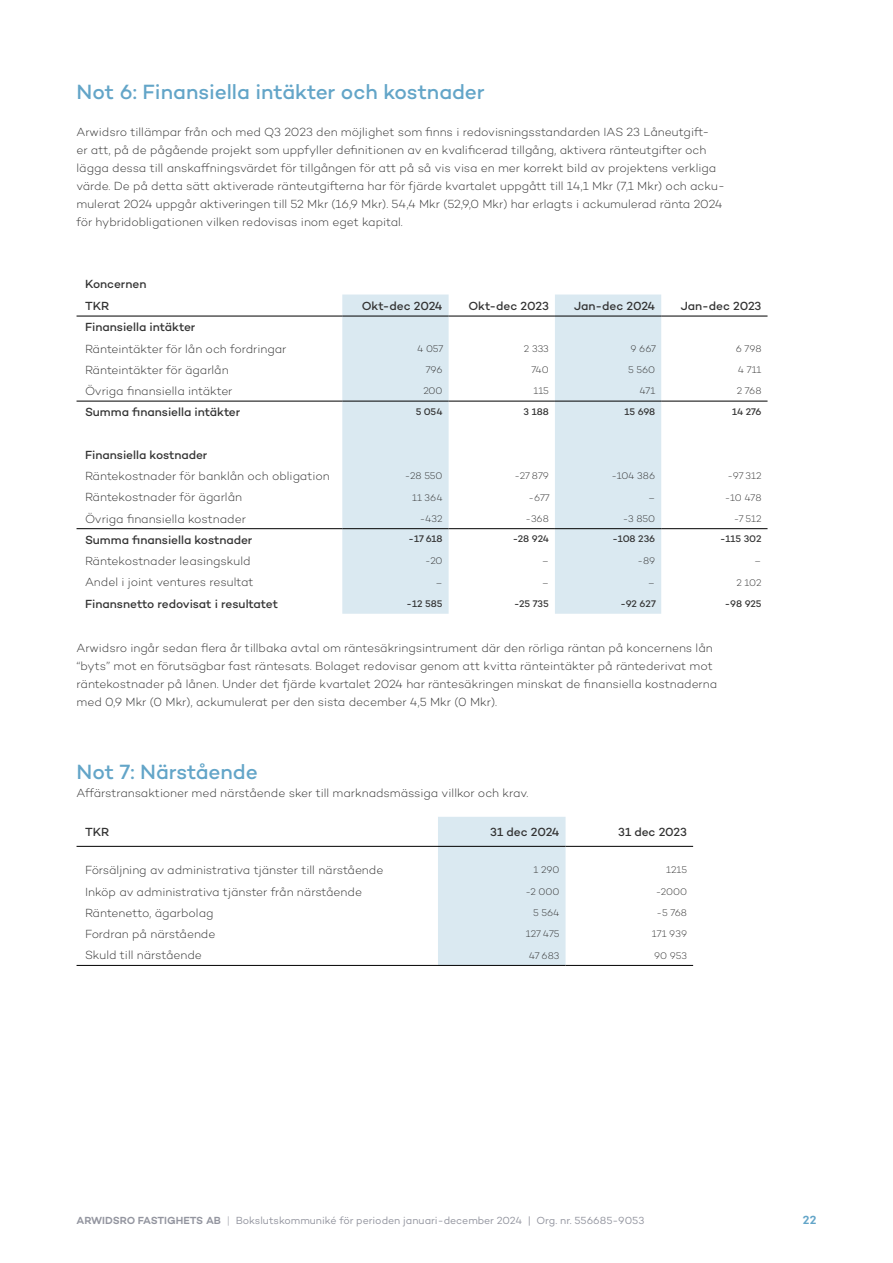
<style>
.page{position:relative;width:893px;height:1263px;background:#fff}
.page>*{position:absolute;margin:0;border:0;box-sizing:border-box;transform-origin:0 0}
.t1{font:500 21px "Campton";letter-spacing:-.005em;color:#63a5c8}
.t2{font:300 12px/18px "Campton";color:#333}
.t3{font:500 12px/21.5px "Campton";letter-spacing:-.005em;color:#333}
.t4{font:600 12px "Campton";color:#63a5c8}
.t5{font:10.5px "Campton";color:#93959f}
.t6{font:300 9.75px "Campton";color:#333}
.t7{font:500 9.75px "Campton";letter-spacing:-.01em;color:#333}
.s1{font-weight:600}
.s2{font-weight:300}
</style>
<div class="page">
<svg style="left:342px;top:294px;width:319px;height:320px;fill:#dae9f1"></svg>
<hr style="left:77px;top:316px;width:265px;height:1px;background:#000">
<hr style="left:342px;top:316px;width:107px;height:1px;background:#000">
<hr style="left:449px;top:316px;width:106px;height:1px;background:#000">
<hr style="left:555px;top:316px;width:106px;height:1px;background:#000">
<hr style="left:661px;top:316px;width:106px;height:1px;background:#000">
<hr style="left:77px;top:401px;width:265px;height:1px;background:#000">
<hr style="left:342px;top:401px;width:107px;height:1px;background:#000">
<hr style="left:449px;top:401px;width:106px;height:1px;background:#000">
<hr style="left:555px;top:401px;width:106px;height:1px;background:#000">
<hr style="left:661px;top:401px;width:106px;height:1px;background:#000">
<hr style="left:77px;top:528px;width:265px;height:1px;background:#000">
<hr style="left:342px;top:528px;width:107px;height:1px;background:#000">
<hr style="left:449px;top:528px;width:106px;height:1px;background:#000">
<hr style="left:555px;top:528px;width:106px;height:1px;background:#000">
<hr style="left:661px;top:528px;width:106px;height:1px;background:#000">
<div style="left:438px;top:817px;width:128px;height:148px;background:#dae9f1"></div>
<hr style="left:77px;top:846px;width:361px;height:1px;background:#000">
<hr style="left:438px;top:846px;width:128px;height:1px;background:#000">
<hr style="left:566px;top:846px;width:127px;height:1px;background:#000">
<hr style="left:77px;top:965px;width:361px;height:1px;background:#000">
<hr style="left:438px;top:965px;width:128px;height:1px;background:#000">
<hr style="left:566px;top:965px;width:127px;height:1px;background:#000">
<h1 class="t1" style="left:77px;top:79px;width:410px">Not 6: Finansiella intäkter och kostnader</h1>
<p class="t2" style="left:77px;top:123px;width:650px">Arwidsro tillämpar från och med Q3 2023 den möjlighet som finns i redovisningsstandarden IAS 23 Låneutgift-<br>er att, på de pågående projekt som uppfyller definitionen av en kvalificerad tillgång, aktivera ränteutgifter och lägga dessa till anskaffningsvärdet för tillgången för att på så vis visa en mer korrekt bild av projektens verkliga värde. De på detta sätt aktiverade ränteutgifterna har för fjärde kvartalet uppgått till 14,1 Mkr (7,1 Mkr) och acku&shy;mulerat 2024 uppgår aktiveringen till 52 Mkr (16,9 Mkr). 54,4 Mkr (52,9,0 Mkr) har erlagts i ackumulerad ränta 2024 för hybridobligationen vilken redovisas inom eget kapital.</p>
<p class="t3" style="left:85px;top:273px;width:63px">Koncernen<br>TKR</p>
<p class="t3" style="left:362px;top:295px;width:82px">Okt-dec 2024</p>
<p class="t3" style="left:468px;top:295px;width:82px">Okt-dec 2023</p>
<p class="t3" style="left:574px;top:295px;width:83px">Jan-dec 2024</p>
<p class="t3" style="left:681px;top:295px;width:82px">Jan-dec 2023</p>
<p class="t3" style="left:85px;top:316px;width:112px">Finansiella intäkter</p>
<p class="t2" style="left:85px;top:339px;width:203px">Ränteintäkter för lån och fordringar</p>
<p class="t6" style="left:417px;top:342px;width:28px">4 057</p>
<p class="t6" style="left:524px;top:342px;width:26px">2 333</p>
<p class="t6" style="left:630px;top:342px;width:27px">9 667</p>
<p class="t6" style="left:736px;top:342px;width:27px">6 798</p>
<p class="t2" style="left:85px;top:360px;width:145px">Ränteintäkter för ägarlån</p>
<p class="t6" style="left:426px;top:364px;width:18px">796</p>
<p class="t6" style="left:531px;top:364px;width:19px">740</p>
<p class="t6" style="left:628px;top:364px;width:29px">5 560</p>
<p class="t6" style="left:738px;top:364px;width:25px">4 711</p>
<p class="t2" style="left:85px;top:382px;width:149px">Övriga finansiella intäkter</p>
<p class="t6" style="left:423px;top:385px;width:21px">200</p>
<p class="t6" style="left:533px;top:385px;width:17px">115</p>
<p class="t6" style="left:639px;top:385px;width:17px">471</p>
<p class="t6" style="left:737px;top:385px;width:26px">2 768</p>
<p class="t3" style="left:85px;top:401px;width:157px">Summa finansiella intäkter</p>
<p class="t7" style="left:416px;top:405px;width:28px">5 054</p>
<p class="t7" style="left:524px;top:405px;width:27px">3 188</p>
<p class="t7" style="left:624px;top:405px;width:32px">15 698</p>
<p class="t7" style="left:732px;top:405px;width:31px">14 276</p>
<p class="t3" style="left:85px;top:444px;width:124px">Finansiella kostnader</p>
<p class="t2" style="left:85px;top:467px;width:246px">Räntekostnader för banklån och obligation</p>
<p class="t6" style="left:405px;top:470px;width:39px">-28 550</p>
<p class="t6" style="left:515px;top:470px;width:36px">-27 879</p>
<p class="t6" style="left:611px;top:470px;width:45px">-104 386</p>
<p class="t6" style="left:727px;top:470px;width:36px">-97 312</p>
<p class="t2" style="left:85px;top:488px;width:159px">Räntekostnader för ägarlån</p>
<p class="t6" style="left:412px;top:491px;width:32px">11 364</p>
<p class="t6" style="left:529px;top:491px;width:23px">-677</p>
<p class="t6" style="left:648px;top:491px;width:9px">–</p>
<p class="t6" style="left:725px;top:491px;width:38px">-10 478</p>
<p class="t2" style="left:85px;top:509px;width:162px">Övriga finansiella kostnader</p>
<p class="t6" style="left:420px;top:512px;width:24px">-432</p>
<p class="t6" style="left:526px;top:512px;width:25px">-368</p>
<p class="t6" style="left:623px;top:512px;width:34px">-3 850</p>
<p class="t6" style="left:734px;top:512px;width:29px">-7 512</p>
<p class="t3" style="left:85px;top:529px;width:169px">Summa finansiella kostnader</p>
<p class="t7" style="left:409px;top:533px;width:35px">-17 618</p>
<p class="t7" style="left:513px;top:533px;width:38px">-28 924</p>
<p class="t7" style="left:612px;top:533px;width:44px">-108 236</p>
<p class="t7" style="left:720px;top:533px;width:43px">-115 302</p>
<p class="t2" style="left:85px;top:552px;width:167px">Räntekostnader leasingskuld</p>
<p class="t6" style="left:425px;top:555px;width:19px">-20</p>
<p class="t6" style="left:542px;top:555px;width:9px">–</p>
<p class="t6" style="left:638px;top:555px;width:19px">-89</p>
<p class="t6" style="left:754px;top:555px;width:9px">–</p>
<p class="t2" style="left:85px;top:573px;width:170px">Andel i joint ventures resultat</p>
<p class="t6" style="left:435px;top:576px;width:9px">–</p>
<p class="t6" style="left:542px;top:576px;width:9px">–</p>
<p class="t6" style="left:648px;top:576px;width:9px">–</p>
<p class="t6" style="left:736px;top:576px;width:27px">2 102</p>
<p class="t3" style="left:85px;top:593px;width:195px">Finansnetto redovisat i resultatet</p>
<p class="t7" style="left:407px;top:597px;width:38px">-12 585</p>
<p class="t7" style="left:514px;top:597px;width:36px">-25 735</p>
<p class="t7" style="left:620px;top:597px;width:37px">-92 627</p>
<p class="t7" style="left:725px;top:597px;width:38px">-98 925</p>
<p class="t2" style="left:77px;top:639px;width:642px">Arwidsro ingår sedan flera år tillbaka avtal om räntesäkringsintrument där den rörliga räntan på koncernens lån “byts” mot en förutsägbar fast räntesats. Bolaget redovisar genom att kvitta ränteintäkter på räntederivat mot räntekostnader på lånen. Under det fjärde kvartalet 2024 har räntesäkringen minskat de finansiella kostnaderna med 0,9 Mkr (0 Mkr), ackumulerat per den sista december 4,5 Mkr (0 Mkr).</p>
<h1 class="t1" style="left:77px;top:759px;width:183px">Not 7: Närstående</h1>
<p class="t2" style="left:77px;top:784px;width:453px">Affärstransaktioner med närstående sker till marknadsmässiga villkor och krav.</p>
<p class="t3" style="left:85px;top:821px;width:26px">TKR</p>
<p class="t3" style="left:490px;top:821px;width:71px">31 dec 2024</p>
<p class="t3" style="left:618px;top:821px;width:70px">31 dec 2023</p>
<p class="t2" style="left:85px;top:861px;width:300px">Försäljning av administrativa tjänster till närstående</p>
<p class="t6" style="left:533px;top:864px;width:28px">1 290</p>
<p class="t6" style="left:666px;top:864px;width:22px">1215</p>
<p class="t2" style="left:85px;top:882px;width:279px">Inköp av administrativa tjänster från närstående</p>
<p class="t6" style="left:525px;top:885px;width:36px">-2 000</p>
<p class="t6" style="left:656px;top:885px;width:33px">-2000</p>
<p class="t2" style="left:85px;top:903px;width:130px">Räntenetto, ägarbolag</p>
<p class="t6" style="left:533px;top:907px;width:28px">5 564</p>
<p class="t6" style="left:657px;top:907px;width:32px">-5 768</p>
<p class="t2" style="left:85px;top:925px;width:132px">Fordran på närstående</p>
<p class="t6" style="left:526px;top:928px;width:35px">127 475</p>
<p class="t6" style="left:652px;top:928px;width:37px">171 939</p>
<p class="t2" style="left:85px;top:946px;width:118px">Skuld till närstående</p>
<p class="t6" style="left:529px;top:949px;width:32px">47 683</p>
<p class="t6" style="left:654px;top:949px;width:35px">90 953</p>
<p class="t5" style="left:77px;top:1214px;width:569px"><span class="s1">ARWIDSRO FASTIGHETS AB</span> <span class="s2">|</span> Bokslutskommuniké för perioden januari-december 2024 | Org. nr. 556685-9053</p>
<p class="t4" style="left:803px;top:1212px;width:15px">22</p>
</div>
